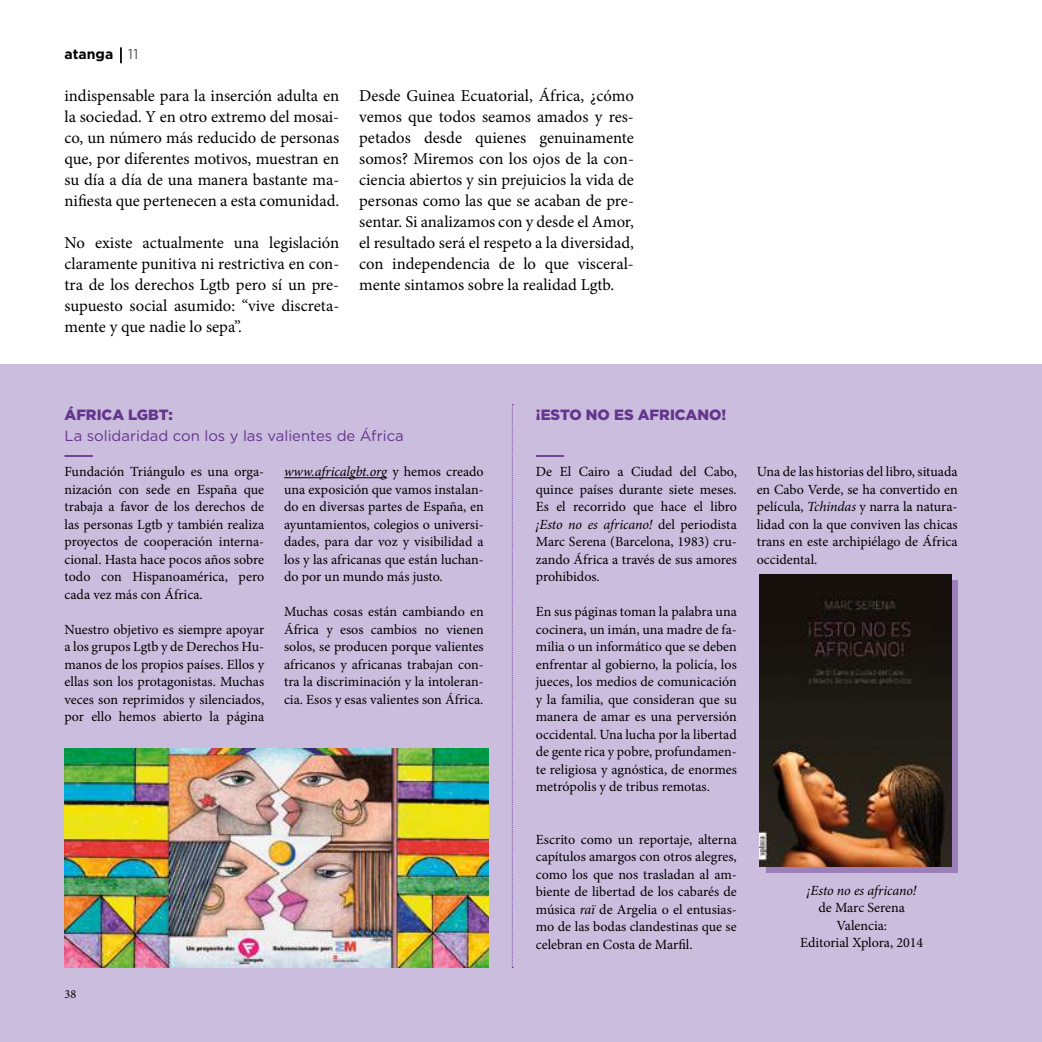
<style>
.page{position:relative;width:1042px;height:1042px;background:#fff}
.page>*{position:absolute;margin:0;border:0;box-sizing:border-box;transform-origin:0 0}
.t1{font:16.62px/21px "Minion Pro";color:#000;text-align:justify}
.t2{font:14.88px "Gotham";color:#64358c}
.t3{font:900 14.88px "Gotham";color:#64358c}
.t4{font:14px/17.5px "Minion Pro";color:#000;text-align:justify}
.t5{font:italic 14px "Minion Pro";letter-spacing:-.005em;color:#000}
.t6{font:700 14px "Gotham";color:#000}
.t7{font:12.25px "Minion Pro";color:#000}
.s1{font-weight:300}
.s2{font-style:italic}
</style>
<div class="page">
<svg style="left:120px;top:47px;width:2px;height:16px"></svg>
<div style="left:0;top:365px;width:1042px;height:677px;background:#cbbdde"></div>
<hr style="left:284px;top:477px;width:103px;height:1px;background:#000">
<img style="left:65px;top:749px;width:424px;height:218px">
<svg style="left:512px;top:404px;width:1px;height:564px"></svg>
<svg style="left:766px;top:580px;width:191px;height:292px;background:#8d6f9d"></svg>
<img style="left:760px;top:574px;width:191px;height:292px">
<hr style="left:64px;top:455px;width:29px;height:2px;background:#64358c">
<hr style="left:536px;top:455px;width:28px;height:2px;background:#64358c">
<p class="t6" style="left:64px;top:46px;width:75px">atanga <span class="s1">11</span></p>
<p class="t1" style="left:64px;top:86px;width:276px">indispensable para la inserción adulta en la sociedad. Y en otro extremo del mosai&shy;co, un número más reducido de personas que, por diferentes motivos, muestran en su día a día de una manera bastante ma&shy;nifiesta que pertenecen a esta comunidad.</p>
<p class="t1" style="left:64px;top:233px;width:276px">No existe actualmente una legislación claramente punitiva ni restrictiva en con&shy;tra de los derechos Lgtb pero sí un pre&shy;supuesto social asumido: “vive discreta&shy;mente y que nadie lo sepa”.</p>
<p class="t1" style="left:359px;top:86px;width:276px">Desde Guinea Ecuatorial, África, ¿cómo vemos que todos seamos amados y res&shy;petados desde quienes genuinamente somos? Miremos con los ojos de la con&shy;ciencia abiertos y sin prejuicios la vida de personas como las que se acaban de pre&shy;sentar. Si analizamos con y desde el Amor, el resultado será el respeto a la diversidad, con independencia de lo que visceral&shy;mente sintamos sobre la realidad Lgtb.</p>
<p class="t3" style="left:64px;top:405px;width:110px">ÁFRICA LGBT:</p>
<p class="t2" style="left:64px;top:426px;width:341px">La solidaridad con los y las valientes de África</p>
<p class="t4" style="left:64px;top:463px;width:201px">Fundación Triángulo es una orga&shy;nización con sede en España que trabaja a favor de los derechos de las personas Lgtb y también realiza proyectos de cooperación interna&shy;cional. Hasta hace pocos años sobre todo con Hispanoamérica, pero cada vez más con África.</p>
<p class="t4" style="left:64px;top:621px;width:201px">Nuestro objetivo es siempre apoyar a los grupos Lgtb y de Derechos Hu&shy;manos de los propios países. Ellos y ellas son los protagonistas. Muchas veces son reprimidos y silenciados, por ello hemos abierto la página</p>
<p class="t4" style="left:284px;top:463px;width:201px"><span class="s2">www.africalgbt.org</span> y hemos creado una exposición que vamos instalan&shy;do en diversas partes de España, en ayuntamientos, colegios o universi&shy;dades, para dar voz y visibilidad a los y las africanas que están luchan&shy;do por un mundo más justo.</p>
<p class="t4" style="left:284px;top:603px;width:201px">Muchas cosas están cambiando en África y esos cambios no vienen solos, se producen porque valientes africanos y africanas trabajan con&shy;tra la discriminación y la intoleran&shy;cia. Esos y esas valientes son África.</p>
<p class="t7" style="left:64px;top:985px;width:13px">38</p>
<p class="t3" style="left:536px;top:405px;width:192px">¡ESTO NO ES AFRICANO!</p>
<p class="t4" style="left:536px;top:463px;width:202px">De El Cairo a Ciudad del Cabo, quince países durante siete meses.<br>Es el recorrido que hace el libro <span class="s2">¡Esto no es africano!</span> del periodista Marc Serena (Barcelona, 1983) cru&shy;zando África a través de sus amores prohibidos.</p>
<p class="t4" style="left:536px;top:603px;width:202px">En sus páginas toman la palabra una cocinera, un imán, una madre de fa&shy;milia o un informático que se deben enfrentar al gobierno, la policía, los jueces, los medios de comunicación y la familia, que consideran que su manera de amar es una perversión occidental. Una lucha por la libertad de gente rica y pobre, profundamen&shy;te religiosa y agnóstica, de enormes metrópolis y de tribus remotas.</p>
<p class="t4" style="left:536px;top:831px;width:202px">Escrito como un reportaje, alterna capítulos amargos con otros alegres, como los que nos trasladan al am&shy;biente de libertad de los cabarés de música <span class="s2">raï</span> de Argelia o el entusias&shy;mo de las bodas clandestinas que se celebran en Costa de Marfil.</p>
<p class="t4" style="left:756px;top:463px;width:202px">Una de las historias del libro, situada en Cabo Verde, se ha convertido en película, <span class="s2">Tchindas</span> y narra la natura&shy;lidad con la que conviven las chicas trans en este archipiélago de África occidental.</p>
<p class="t5" style="left:807px;top:880px;width:111px">¡Esto no es africano!</p>
<p class="t4" style="left:800px;top:899px;width:125px;text-align:center">de Marc Serena<br>Valencia:<br>Editorial Xplora, 2014</p>
</div>
